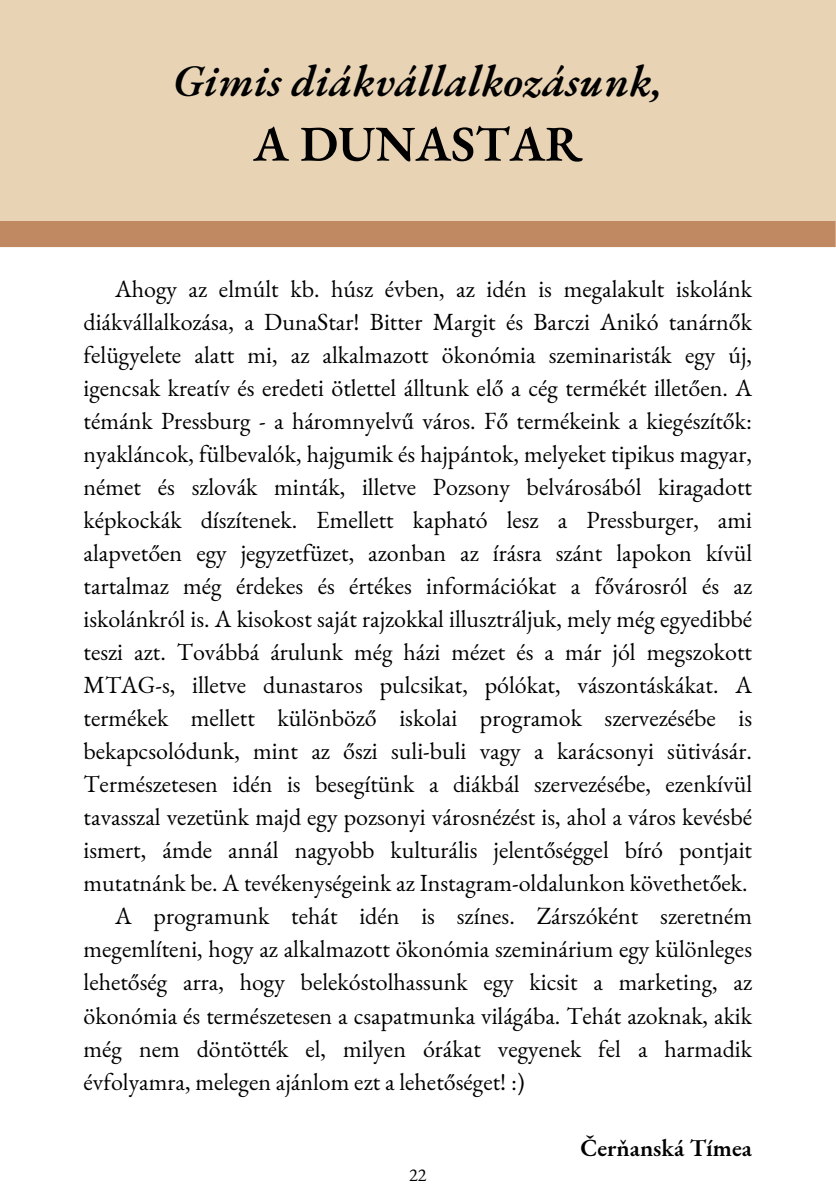
<style>
.page{position:relative;width:836px;height:1196px;background:#fff}
.page>*{position:absolute;margin:0;border:0;box-sizing:border-box;transform-origin:0 0}
.t1{font:600 50px "EB Garamond";color:#000}
.t2{font:italic 600 44px "EB Garamond";color:#000}
.t3{font:24px/33px "EB Garamond";color:#000}
.t4{font:600 24px "EB Garamond";color:#000}
.t5{font:18px "EB Garamond";color:#000}
.s1{color:#fff}
</style>
<div class="page">
<div style="left:0;top:194px;width:835px;height:53px;background:#c18961"></div>
<div style="left:0;top:0;width:835px;height:221px;background:#e8d3b5"></div>
<h2 class="t2" style="left:173px;top:52px;width:491px">Gimis diákvállalkozásunk,</h2>
<h1 class="t1" style="left:253px;top:110px;width:330px">A DUNASTAR</h1>
<p class="t3" style="left:84px;top:272px;width:670px"><span class="s1">vvv</span>Ahogy az elmúlt kb. húsz évben, az idén is megalakult iskolánk diákvállalkozása, a DunaStar! Bitter Margit és Barczi Anikó tanárnők felügyelete alatt mi, az alkalmazott ökonómia szeminaristák egy új, igencsak kreatív és eredeti ötlettel álltunk elő a cég termékét illetően. A témánk Pressburg - a háromnyelvű város. Fő termékeink a kiegészítők: nyakláncok, fülbevalók, hajgumik és hajpántok, melyeket tipikus magyar, német és szlovák minták, illetve Pozsony belvárosából kiragadott képkockák díszítenek. Emellett kapható lesz a Pressburger, ami alapvetően egy jegyzetfüzet, azonban az írásra szánt lapokon kívül tartalmaz még érdekes és értékes információkat a fővárosról és az iskolánkról is. A kisokost saját rajzokkal illusztráljuk, mely még egyedibbé teszi azt. Továbbá árulunk még házi mézet és a már jól megszokott MTAG-s, illetve dunastaros pulcsikat, pólókat, vászontáskákat. A termékek mellett különböző iskolai programok szervezésébe is bekapcsolódunk, mint az őszi suli-buli vagy a karácsonyi sütivásár.<br>Természetesen idén is besegítünk a diákbál szervezésébe, ezenkívül tavasszal vezetünk majd egy pozsonyi városnézést is, ahol a város kevésbé ismert, ámde annál nagyobb kulturális jelentőséggel bíró pontjait mutatnánk be. A tevékenységeink az Instagram-oldalunkon követhetőek. <span class="s1">vvv</span>A programunk tehát idén is színes. Zárszóként szeretném megemlíteni, hogy az alkalmazott ökonómia szeminárium egy különleges lehetőség arra, hogy belekóstolhassunk egy kicsit a marketing, az ökonómia és természetesen a csapatmunka világába. Tehát azoknak, akik még nem döntötték el, milyen órákat vegyenek fel a harmadik évfolyamra, melegen ajánlom ezt a lehetőséget! :)</p>
<p class="t4" style="left:580px;top:1131px;width:173px">Čerňanská Tímea</p>
<p class="t5" style="left:409px;top:1163px;width:19px">22</p>
</div>
